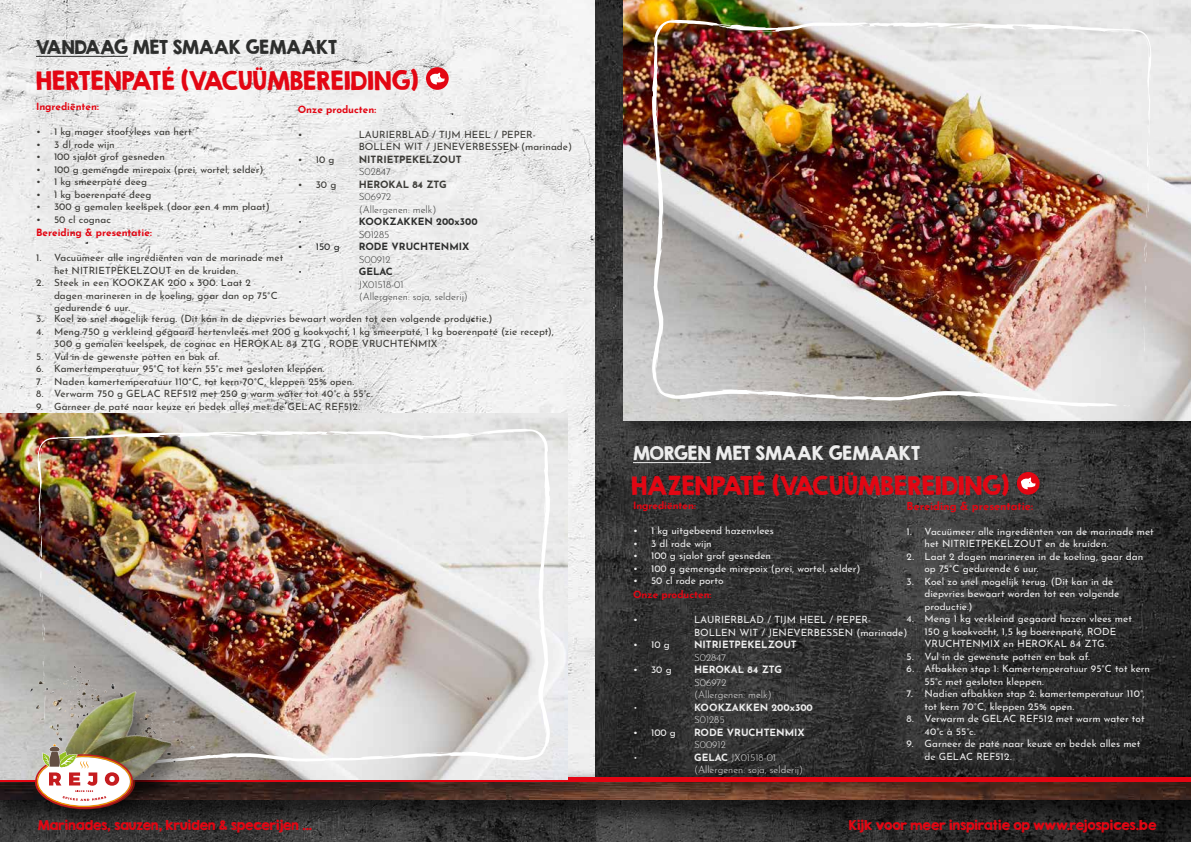
<style>
.page{position:relative;width:1191px;height:842px;background:#fff}
.page>*{position:absolute;margin:0;border:0;box-sizing:border-box;transform-origin:0 0}
.t1{font:23px "KG Second Chances Solid";color:#e30613}
.t2{font:17px "KG Second Chances Solid";color:#2d2e2d}
.t3{font:17px "KG Second Chances Solid";color:#ededed}
.t4{font:12px "KG Second Chances Solid";color:#e30613}
.t5{font:700 11px "Josefin Sans";letter-spacing:-.005em;color:#e30613}
.t6{font:10px/12.5px "Josefin Sans";color:#3c3b37}
.t7{font:10px/12.5px "Josefin Sans";color:#ededed}
.t8{font:300 10px/12.5px "Josefin Sans";color:#ededed}
.t9{font:300 10px/12.5px "Josefin Sans";color:#2d2e2d}
.t10{font:700 10px "Josefin Sans";color:#e30613}
.t11{font:700 10px "Josefin Sans";color:#ededed}
.t12{font:700 10px "Josefin Sans";color:#2d2e2d}
.t13{font:700 10px "Josefin Sans";color:#3c3b37}
.t14{font:10px "Josefin Sans";color:#2d2e2d}
.s1{font-weight:700}
</style>
<div class="page">
<img style="left:0;top:0;width:1191px;height:766px">
<img style="left:595px;top:837px;width:596px;height:5px">
<img style="left:222px;top:837px;width:373px;height:5px">
<img style="left:222px;top:804px;width:969px;height:33px">
<img style="left:222px;top:766px;width:969px;height:38px">
<hr style="left:0;top:777px;width:1191px;height:4px;background:#e30613">
<div style="left:625px;top:0;width:566px;height:433px;background:#000;opacity:.35"></div>
<img style="left:624px;top:0;width:567px;height:421px">
<img style="left:652px;top:20px;width:499px;height:387px">
<svg style="left:714px;top:26px;width:13px;height:2px"></svg>
<svg style="left:1144px;top:66px;width:7px;height:199px"></svg>
<svg style="left:1094px;top:27px;width:40px;height:7px"></svg>
<svg style="left:1021px;top:26px;width:11px;height:4px"></svg>
<svg style="left:925px;top:22px;width:14px;height:6px"></svg>
<svg style="left:1112px;top:405px;width:18px;height:2px"></svg>
<svg style="left:660px;top:166px;width:2px;height:8px"></svg>
<img style="left:0;top:414px;width:567px;height:365px">
<img style="left:38px;top:429px;width:512px;height:338px">
<svg style="left:473px;top:434px;width:13px;height:2px"></svg>
<svg style="left:39px;top:469px;width:7px;height:174px"></svg>
<svg style="left:55px;top:435px;width:40px;height:6px"></svg>
<svg style="left:160px;top:435px;width:11px;height:3px"></svg>
<svg style="left:255px;top:430px;width:15px;height:6px"></svg>
<svg style="left:540px;top:548px;width:6px;height:16px"></svg>
<hr style="left:36px;top:56px;width:92px;height:1px;background:#2d2e2d">
<hr style="left:633px;top:462px;width:78px;height:1px;background:#ededed">
<div style="left:426px;top:67px;width:23px;height:23px;background:#e30613;border-radius:50%"></div>
<svg style="left:430px;top:73px;width:15px;height:11px"></svg>
<div style="left:1017px;top:472px;width:22px;height:23px;background:#e30613;border-radius:50%"></div>
<svg style="left:1021px;top:477px;width:15px;height:12px"></svg>
<img style="left:0;top:652px;width:218px;height:188px">
<img style="left:35px;top:744px;width:100px;height:65px">
<h2 class="t2" style="left:36px;top:36px;width:303px">VANDAAG MET SMAAK GEMAAKT</h2>
<h1 class="t1" style="left:36px;top:66px;width:384px">HERTENPATÉ (VACUÜMBEREIDING)</h1>
<p class="t10" style="left:36px;top:98px;width:64px">Ingrediënten:</p>
<p class="t6" style="left:36px;top:124px;width:157px">• 1 kg mager stoofvlees van hert</p>
<p class="t6" style="left:36px;top:137px;width:80px">• 3 dl rode wijn</p>
<p class="t6" style="left:36px;top:149px;width:130px">• 100 sjalot grof gesneden</p>
<p class="t6" style="left:36px;top:162px;width:229px">• 100 g gemengde mirepoix (prei, wortel, selder)</p>
<p class="t6" style="left:36px;top:174px;width:113px">• 1 kg smeerpaté deeg</p>
<p class="t6" style="left:36px;top:187px;width:117px">• 1 kg boerenpaté deeg</p>
<p class="t6" style="left:36px;top:199px;width:235px">• 300 g gemalen keelspek (door een 4 mm plaat)</p>
<p class="t6" style="left:36px;top:212px;width:76px">• 50 cl cognac</p>
<p class="t10" style="left:36px;top:224px;width:117px">Bereiding &amp; presentatie:</p>
<p class="t6" style="left:54px;top:250px;width:231px;text-indent:-18px">1. Vacuümeer alle ingrediënten van de marinade met het NITRIETPEKELZOUT en de kruiden.</p>
<p class="t6" style="left:54px;top:275px;width:225px;text-indent:-18px">2. Steek in een KOOKZAK 200 x 300. Laat 2 dagen marineren in de koeling, gaar dan op 75°C gedurende 6 uur.</p>
<p class="t10" style="left:298px;top:100px;width:80px">Onze producten:</p>
<p class="t6" style="left:298px;top:127px;width:6px">•</p>
<p class="t6" style="left:359px;top:127px;width:215px">LAURIERBLAD / TIJM HEEL / PEPER-<br>BOLLEN WIT / JENEVERBESSEN (marinade)</p>
<p class="t6" style="left:298px;top:152px;width:38px">• 10 g</p>
<p class="t13" style="left:359px;top:150px;width:104px">NITRIETPEKELZOUT</p>
<p class="t9" style="left:359px;top:164px;width:34px">S02847</p>
<p class="t6" style="left:298px;top:177px;width:40px">• 30 g</p>
<p class="t13" style="left:359px;top:175px;width:90px">HEROKAL 84 ZTG</p>
<p class="t9" style="left:359px;top:189px;width:79px">S06972 (Allergenen: melk)</p>
<p class="t9" style="left:298px;top:214px;width:6px">•</p>
<p class="t12" style="left:359px;top:213px;width:120px">KOOKZAKKEN 200x300</p>
<p class="t9" style="left:359px;top:227px;width:32px">S01285</p>
<p class="t14" style="left:298px;top:238px;width:43px">• 150 g</p>
<p class="t12" style="left:359px;top:238px;width:112px">RODE VRUCHTENMIX</p>
<p class="t9" style="left:359px;top:252px;width:33px">S00912</p>
<p class="t9" style="left:298px;top:264px;width:6px">•</p>
<p class="t12" style="left:359px;top:263px;width:36px">GELAC</p>
<p class="t9" style="left:359px;top:277px;width:111px">JX01518-01<br>(Allergenen: soja, selderij)</p>
<p class="t6" style="left:36px;top:311px;width:458px">3. Koel zo snel mogelijk terug. (Dit kan in de diepvries bewaart worden tot een volgende productie.)</p>
<p class="t6" style="left:54px;top:324px;width:501px;text-indent:-18px">4. Meng 750 g verkleind gegaard hertenvlees met 200 g kookvocht, 1 kg smeerpaté, 1 kg boerenpaté (zie recept),<br>300 g gemalen keelspek, de cognac en HEROKAL 84 ZTG , RODE VRUCHTENMIX</p>
<p class="t6" style="left:36px;top:349px;width:185px">5. Vul in de gewenste potten en bak af.</p>
<p class="t6" style="left:36px;top:361px;width:290px">6. Kamertemperatuur 95°C tot kern 55°c met gesloten kleppen.</p>
<p class="t6" style="left:36px;top:374px;width:320px">7. Naden kamertemperatuur 110°C, tot kern 70°C, kleppen 25% open.</p>
<p class="t6" style="left:36px;top:386px;width:338px">8. Verwarm 750 g GELAC REF512 met 250 g warm water tot 40°c à 55°c.</p>
<p class="t6" style="left:36px;top:399px;width:326px">9. Garneer de paté naar keuze en bedek alles met de GELAC REF512.</p>
<h2 class="t3" style="left:633px;top:442px;width:289px">MORGEN MET SMAAK GEMAAKT</h2>
<h1 class="t1" style="left:631px;top:471px;width:379px">HAZENPATÉ (VACUÜMBEREIDING)</h1>
<p class="t10" style="left:633px;top:497px;width:64px">Ingrediënten:</p>
<p class="t7" style="left:633px;top:523px;width:142px">• 1 kg uitgebeend hazenvlees</p>
<p class="t7" style="left:633px;top:535px;width:80px">• 3 dl rode wijn</p>
<p class="t7" style="left:633px;top:548px;width:140px">• 100 g sjalot grof gesneden</p>
<p class="t7" style="left:633px;top:560px;width:229px">• 100 g gemengde mirepoix (prei, wortel, selder)</p>
<p class="t7" style="left:633px;top:573px;width:92px">• 50 cl rode porto</p>
<p class="t5" style="left:906px;top:496px;width:128px">Bereiding &amp; presentatie:</p>
<p class="t7" style="left:924px;top:524px;width:231px;text-indent:-18px">1. Vacuümeer alle ingrediënten van de marinade met het NITRIETPEKELZOUT en de kruiden.</p>
<p class="t7" style="left:924px;top:549px;width:220px;text-indent:-18px">2. Laat 2 dagen marineren in de koeling, gaar dan op 75°C gedurende 6 uur.</p>
<p class="t7" style="left:924px;top:574px;width:196px;text-indent:-18px">3. Koel zo snel mogelijk terug. (Dit kan in de diepvries bewaart worden tot een volgende productie.)</p>
<p class="t7" style="left:924px;top:611px;width:209px;text-indent:-18px">4. Meng 1 kg verkleind gegaard hazen vlees met<br>150 g kookvocht, 1,5 kg boerenpaté, RODE<br>VRUCHTENMIX en HEROKAL 84 ZTG.</p>
<p class="t7" style="left:906px;top:649px;width:185px">5. Vul in de gewenste potten en bak af.</p>
<p class="t7" style="left:924px;top:661px;width:227px;text-indent:-18px">6. Afbakken stap 1: Kamertemperatuur 95°C tot kern<br>55°c met gesloten kleppen.</p>
<p class="t7" style="left:924px;top:686px;width:222px;text-indent:-18px">7. Nadien afbakken stap 2: kamertemperatuur 110°, tot kern 70°C, kleppen 25% open.</p>
<p class="t7" style="left:924px;top:711px;width:222px;text-indent:-18px">8. Verwarm de GELAC REF512 met warm water tot<br>40°c à 55°c.</p>
<p class="t7" style="left:924px;top:736px;width:217px;text-indent:-18px">9. Garneer de paté naar keuze en bedek alles met de GELAC REF512.</p>
<p class="t10" style="left:633px;top:586px;width:80px">Onze producten:</p>
<p class="t7" style="left:633px;top:612px;width:6px">•</p>
<p class="t7" style="left:694px;top:612px;width:215px">LAURIERBLAD / TIJM HEEL / PEPER-<br>BOLLEN WIT / JENEVERBESSEN (marinade)</p>
<p class="t7" style="left:633px;top:637px;width:38px">• 10 g</p>
<p class="t11" style="left:694px;top:636px;width:104px">NITRIETPEKELZOUT</p>
<p class="t8" style="left:694px;top:650px;width:34px">S02847</p>
<p class="t7" style="left:633px;top:662px;width:40px">• 30 g</p>
<p class="t11" style="left:694px;top:661px;width:90px">HEROKAL 84 ZTG</p>
<p class="t8" style="left:694px;top:675px;width:79px">S06972 (Allergenen: melk)</p>
<p class="t8" style="left:633px;top:700px;width:6px">•</p>
<p class="t11" style="left:694px;top:698px;width:120px">KOOKZAKKEN 200x300</p>
<p class="t8" style="left:694px;top:712px;width:32px">S01285</p>
<p class="t7" style="left:633px;top:725px;width:44px">• 100 g</p>
<p class="t11" style="left:694px;top:723px;width:112px">RODE VRUCHTENMIX</p>
<p class="t8" style="left:694px;top:737px;width:33px">S00912</p>
<p class="t8" style="left:633px;top:750px;width:6px">•</p>
<p class="t8" style="left:694px;top:750px;width:111px"><span class="s1">GELAC</span> JX01518-01 (Allergenen: soja, selderij)</p>
<p class="t4" style="left:38px;top:818px;width:276px">Marinades, sauzen, kruiden &amp; specerijen ...</p>
<p class="t4" style="left:849px;top:818px;width:309px">Kijk voor meer inspiratie op www.rejospices.be</p>
</div>
